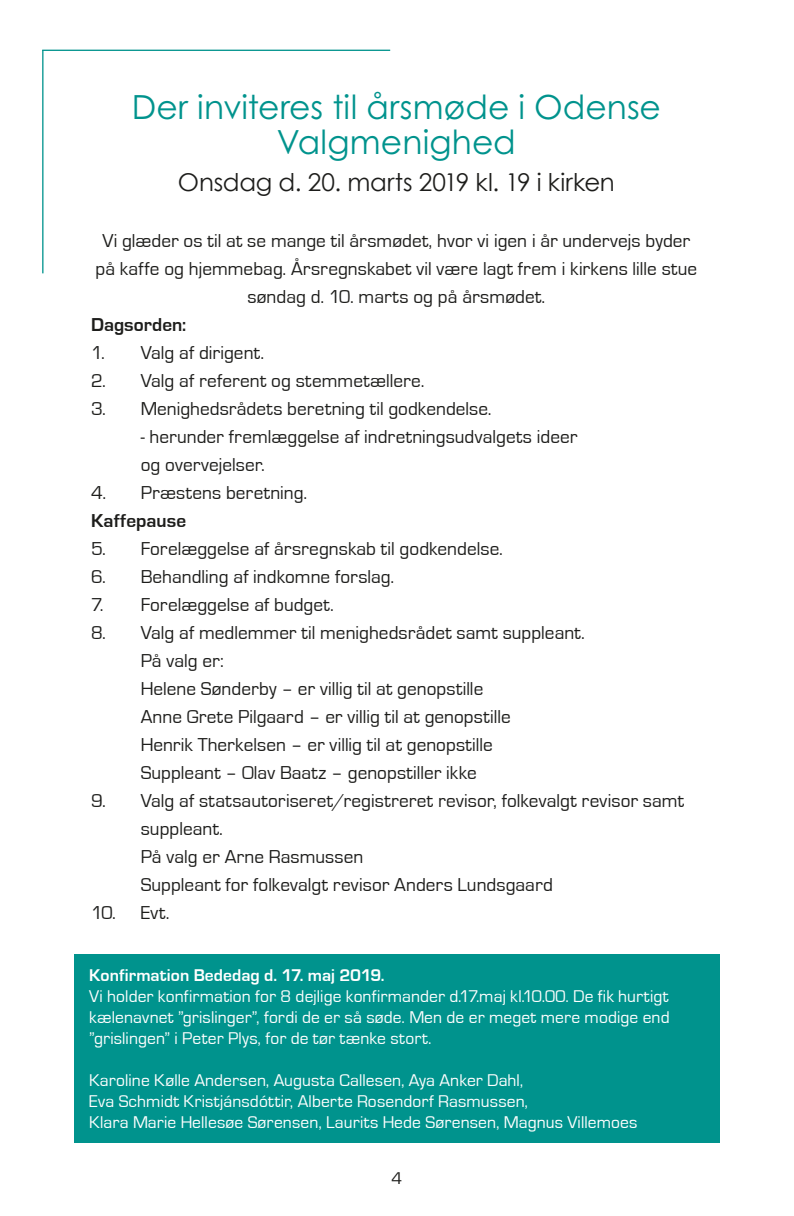
<style>
.page{position:relative;width:794px;height:1216px;background:#fff}
.page>*{position:absolute;margin:0;border:0;box-sizing:border-box;transform-origin:0 0}
.t1{font:33.25px/35px "Century Gothic Std";letter-spacing:.005em;color:#00938d;text-align:center}
.t2{font:24.5px "Century Gothic";letter-spacing:-.01em;color:#1d1d1b}
.t3{font:19.25px/28px "Eurostile";color:#1d1d1b}
.t4{font:700 19.25px "Eurostile";color:#1d1d1b}
.t5{font:17.5px/21px "Eurostile";letter-spacing:.005em;color:#fff;text-align:justify}
.t6{font:700 17.5px "Eurostile";letter-spacing:.005em;color:#fff}
.t7{font:17.5px "Eurostile";color:#1d1d1b}
</style>
<div class="page">
<hr style="left:42px;top:50px;width:1px;height:223px;background:#00938d">
<hr style="left:42px;top:50px;width:348px;height:1px;background:#00938d">
<div style="left:74px;top:954px;width:645px;height:188px;background:#00938d"></div>
<h1 class="t1" style="left:132px;top:89px;width:531px">Der inviteres til årsmøde i Odense<br>Valgmenighed</h1>
<p class="t2" style="left:178px;top:167px;width:438px">Onsdag d. 20. marts 2019 kl. 19 i kirken</p>
<p class="t3" style="left:95px;top:227px;width:603px;text-align:center">Vi glæder os til at se mange til årsmødet, hvor vi igen i år undervejs byder på kaffe og hjemmebag. Årsregnskabet vil være lagt frem i kirkens lille stue søndag d. 10. marts og på årsmødet.</p>
<p class="t4" style="left:91px;top:314px;width:96px">Dagsorden:</p>
<p class="t3" style="left:91px;top:339px;width:174px">1. Valg af dirigent.</p>
<p class="t3" style="left:91px;top:367px;width:335px">2. Valg af referent og stemmetællere.</p>
<p class="t3" style="left:91px;top:395px;width:402px">3. Menighedsrådets beretning til godkendelse.</p>
<p class="t3" style="left:141px;top:423px;width:438px">- herunder fremlæggelse af indretningsudvalgets ideer og overvejelser.</p>
<p class="t3" style="left:91px;top:479px;width:217px">4. Præstens beretning.</p>
<p class="t4" style="left:91px;top:510px;width:96px">Kaffepause</p>
<p class="t3" style="left:91px;top:535px;width:413px">5. Forelæggelse af årsregnskab til godkendelse.</p>
<p class="t3" style="left:91px;top:563px;width:305px">6. Behandling af indkomne forslag.</p>
<p class="t3" style="left:91px;top:591px;width:244px">7. Forelæggelse af budget.</p>
<p class="t3" style="left:141px;top:619px;width:445px;text-indent:-50px">8. Valg af medlemmer til menighedsrådet samt suppleant.<br>På valg er:<br>Helene Sønderby – er villig til at genopstille<br>Anne Grete Pilgaard – er villig til at genopstille<br>Henrik Therkelsen – er villig til at genopstille<br>Suppleant – Olav Baatz – genopstiller ikke</p>
<p class="t3" style="left:141px;top:787px;width:545px;text-indent:-50px">9. Valg af statsautoriseret/registreret revisor, folkevalgt revisor samt suppleant.<br>På valg er Arne Rasmussen<br>Suppleant for folkevalgt revisor Anders Lundsgaard</p>
<p class="t3" style="left:91px;top:899px;width:80px">10. Evt.</p>
<p class="t6" style="left:89px;top:965px;width:297px">Konfirmation Bededag d. 17. maj 2019.</p>
<p class="t5" style="left:89px;top:985px;width:582px">Vi holder konfirmation for 8 dejlige konfirmander d.17.maj kl.10.00. De fik hurtigt kælenavnet ”grislinger”, fordi de er så søde. Men de er meget mere modige end ”grislingen” i Peter Plys, for de tør tænke stort.</p>
<p class="t5" style="left:89px;top:1069px;width:549px;text-align:left">Karoline Kølle Andersen, Augusta Callesen, Aya Anker Dahl,<br>Eva Schmidt Kristjánsdóttir, Alberte Rosendorf Rasmussen,<br>Klara Marie Hellesøe Sørensen, Laurits Hede Sørensen, Magnus Villemoes</p>
<p class="t7" style="left:391px;top:1168px;width:12px">4</p>
</div>
